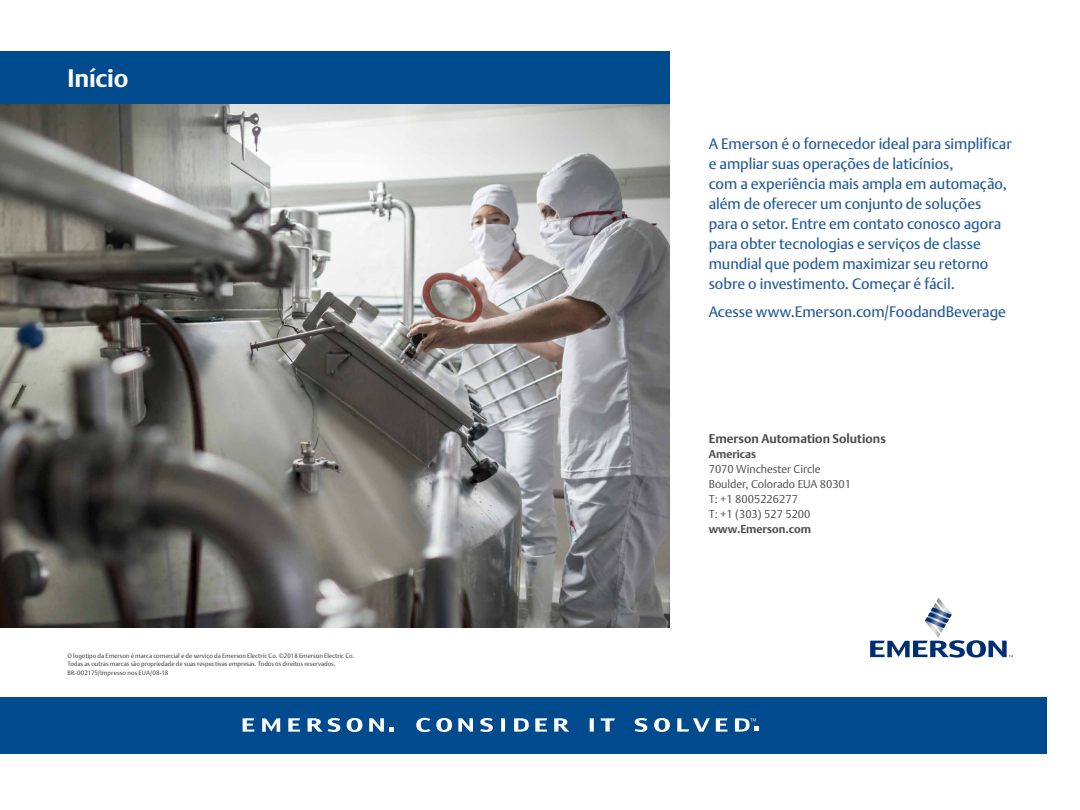
<style>
.page{position:relative;width:1080px;height:810px;background:#fff}
.page>*{position:absolute;margin:0;border:0;box-sizing:border-box;transform-origin:0 0}
.t1{font:700 25px "DTL Argo T";letter-spacing:-.01em;color:#fff}
.t2{font:15px/20px "DTL Argo T";letter-spacing:-.005em;color:#245b99}
.t3{font:700 12.5px "DTL Argo T";color:#4d4d4f}
.t4{font:300 11.25px/15px "DTL Argo T";color:#4d4d4f}
.t5{font:700 11.25px "DTL Argo T";color:#4d4d4f}
.t6{font:6.25px/8.8px "DTL Argo T";color:#4d4d4f}
</style>
<div class="page">
<div style="left:0;top:52px;width:670px;height:53px;background:#004b8d"></div>
<div style="left:0;top:698px;width:1046px;height:56px;background:#004b8d"></div>
<svg style="left:347px;top:718px;width:15px;height:14px"></svg>
<svg style="left:288px;top:718px;width:12px;height:14px"></svg>
<svg style="left:243px;top:718px;width:11px;height:14px"></svg>
<svg style="left:262px;top:718px;width:18px;height:14px"></svg>
<svg style="left:308px;top:718px;width:32px;height:14px"></svg>
<svg style="left:554px;top:718px;width:15px;height:14px"></svg>
<svg style="left:654px;top:718px;width:16px;height:14px"></svg>
<svg style="left:535px;top:718px;width:12px;height:14px"></svg>
<svg style="left:716px;top:718px;width:12px;height:14px"></svg>
<svg style="left:458px;top:718px;width:15px;height:14px"></svg>
<svg style="left:480px;top:718px;width:13px;height:14px"></svg>
<svg style="left:635px;top:718px;width:12px;height:14px"></svg>
<svg style="left:501px;top:718px;width:4px;height:14px"></svg>
<svg style="left:590px;top:718px;width:4px;height:14px"></svg>
<svg style="left:601px;top:718px;width:14px;height:14px"></svg>
<svg style="left:677px;top:718px;width:33px;height:14px"></svg>
<svg style="left:514px;top:718px;width:15px;height:14px"></svg>
<svg style="left:416px;top:718px;width:36px;height:14px"></svg>
<svg style="left:369px;top:718px;width:25px;height:14px"></svg>
<svg style="left:735px;top:718px;width:24px;height:14px"></svg>
<img style="left:0;top:105px;width:670px;height:522px">
<svg style="left:870px;top:597px;width:143px;height:61px"></svg>
<h1 class="t1" style="left:68px;top:63px;width:63px">Início</h1>
<p class="t6" style="left:68px;top:651px;width:288px">O logotipo da Emerson é marca comercial e de serviço da Emerson Electric Co. ©2018 Emerson Electric Co.<br>Todas as outras marcas são propriedade de suas respectivas empresas. Todos os direitos reservados.<br>BR-002175/Impresso nos EUA/08-18</p>
<p class="t2" style="left:709px;top:134px;width:305px">A Emerson é o fornecedor ideal para simplificar e ampliar suas operações de laticínios,<br>com a experiência mais ampla em automação, além de oferecer um conjunto de soluções para o setor. Entre em contato conosco agora para obter tecnologias e serviços de classe mundial que podem maximizar seu retorno sobre o investimento. Começar é fácil.</p>
<p class="t2" style="left:709px;top:301px;width:299px">Acesse www.Emerson.com/FoodandBeverage</p>
<p class="t3" style="left:709px;top:431px;width:179px">Emerson Automation Solutions</p>
<p class="t5" style="left:709px;top:447px;width:49px">Americas</p>
<p class="t4" style="left:709px;top:461px;width:144px">7070 Winchester Circle<br>Boulder, Colorado EUA 80301<br>T: +1 8005226277<br>T: +1 (303) 527 5200</p>
<p class="t5" style="left:709px;top:522px;width:104px">www.Emerson.com</p>
</div>
